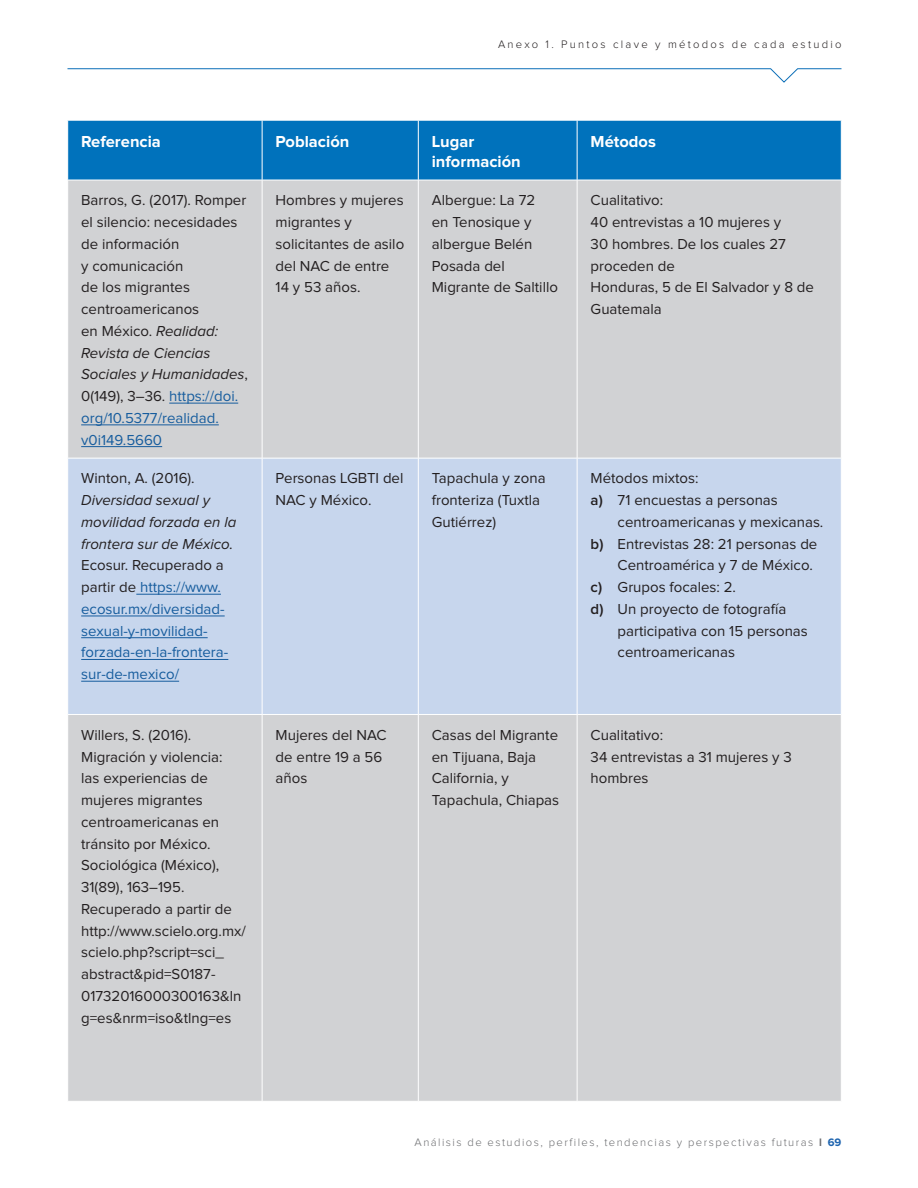
<style>
.page{position:relative;width:918px;height:1188px;background:#fff}
.page>*{position:absolute;margin:0;border:0;box-sizing:border-box;transform-origin:0 0}
.t1{font:700 16.5px/19.8px "Proxima Nova";color:#fff}
.t2{font:15px/21.8px "Proxima Nova";color:#231f20}
.t3{font:15px/21.8px "Proxima Nova";color:#175d9e}
.t4{font:italic 15px/21.8px "Proxima Nova";color:#231f20}
.t5{font:300 11.25px "Proxima Nova";letter-spacing:.13em;color:#6c6d70}
.t6{font:300 11.25px "Proxima Nova";letter-spacing:.2em;color:#231f20}
.s1{font-style:italic}
.s2{color:#175d9e}
.s3{color:#231f20}
.s4{font-weight:600}
.s5{font-weight:700}
.s6{font-weight:700;color:#1e64af}
</style>
<div class="page">
<svg style="left:67px;top:68px;width:775px;height:15px"></svg>
<div style="left:68px;top:121px;width:773px;height:59px;background:#0072bc"></div>
<div style="left:68px;top:181px;width:773px;height:920px;background:#d1d2d4"></div>
<div style="left:68px;top:459px;width:773px;height:255px;background:#c7d6ed"></div>
<hr style="left:262px;top:120px;width:1px;height:60px;background:#fff">
<hr style="left:418px;top:120px;width:1px;height:60px;background:#fff">
<hr style="left:577px;top:120px;width:1px;height:60px;background:#fff">
<hr style="left:262px;top:180px;width:1px;height:278px;background:#fff">
<hr style="left:418px;top:180px;width:1px;height:278px;background:#fff">
<hr style="left:577px;top:180px;width:1px;height:278px;background:#fff">
<hr style="left:68px;top:458px;width:194px;height:1px;background:#fff">
<hr style="left:262px;top:458px;width:156px;height:1px;background:#fff">
<hr style="left:418px;top:458px;width:159px;height:1px;background:#fff">
<hr style="left:577px;top:458px;width:265px;height:1px;background:#fff">
<hr style="left:262px;top:458px;width:1px;height:256px;background:#fff">
<hr style="left:418px;top:458px;width:1px;height:256px;background:#fff">
<hr style="left:577px;top:458px;width:1px;height:256px;background:#fff">
<hr style="left:68px;top:714px;width:194px;height:1px;background:#fff">
<hr style="left:262px;top:714px;width:156px;height:1px;background:#fff">
<hr style="left:262px;top:715px;width:1px;height:386px;background:#fff">
<hr style="left:418px;top:714px;width:159px;height:1px;background:#fff">
<hr style="left:418px;top:715px;width:1px;height:386px;background:#fff">
<hr style="left:577px;top:714px;width:265px;height:1px;background:#fff">
<hr style="left:577px;top:715px;width:1px;height:386px;background:#fff">
<hr style="left:169px;top:403px;width:69px;height:1px;background:#175d9e">
<hr style="left:81px;top:425px;width:138px;height:1px;background:#175d9e">
<hr style="left:81px;top:446px;width:81px;height:1px;background:#175d9e">
<hr style="left:136px;top:594px;width:85px;height:1px;background:#175d9e">
<hr style="left:81px;top:616px;width:144px;height:1px;background:#175d9e">
<hr style="left:81px;top:637px;width:127px;height:1px;background:#175d9e">
<hr style="left:81px;top:659px;width:147px;height:1px;background:#175d9e">
<hr style="left:81px;top:681px;width:98px;height:1px;background:#175d9e">
<p class="t6" style="left:498px;top:39px;width:345px">Anexo 1. Puntos clave y métodos de cada estudio</p>
<p class="t1" style="left:81px;top:132px;width:81px">Referencia</p>
<p class="t1" style="left:276px;top:132px;width:75px">Población</p>
<p class="t1" style="left:432px;top:132px;width:91px">Lugar información</p>
<p class="t1" style="left:591px;top:132px;width:67px">Métodos</p>
<p class="t2" style="left:81px;top:190px;width:168px">Barros, G. (2017). Romper el silencio: necesidades de información<br>y comunicación<br>de los migrantes centroamericanos<br>en México. <span class="s1">Realidad:<br>Revista de Ciencias<br>Sociales y Humanidades</span>,<br>0(149), 3–36. <span class="s2">https://doi. org/10.5377/realidad. v0i149.5660</span></p>
<p class="t2" style="left:276px;top:190px;width:130px">Hombres y mujeres migrantes y solicitantes de asilo del NAC de entre<br>14 y 53 años.</p>
<p class="t2" style="left:432px;top:190px;width:128px">Albergue: La 72<br>en Tenosique y albergue Belén<br>Posada del<br>Migrante de Saltillo</p>
<p class="t2" style="left:591px;top:190px;width:225px">Cualitativo:<br>40 entrevistas a 10 mujeres y<br>30 hombres. De los cuales 27 proceden de<br>Honduras, 5 de El Salvador y 8 de<br>Guatemala</p>
<p class="t2" style="left:81px;top:468px;width:115px">Winton, A. (2016).</p>
<p class="t4" style="left:81px;top:490px;width:157px">Diversidad sexual y movilidad forzada en la frontera sur de México.</p>
<p class="t3" style="left:81px;top:555px;width:149px"><span class="s3">Ecosur. Recuperado a partir de</span> https://www. ecosur.mx/diversidad&shy;sexual-y-movilidad&shy;forzada-en-la-frontera&shy;sur-de-mexico/</p>
<p class="t2" style="left:276px;top:468px;width:129px">Personas LGBTI del<br>NAC y México.</p>
<p class="t2" style="left:432px;top:468px;width:115px">Tapachula y zona fronteriza (Tuxtla<br>Gutiérrez)</p>
<p class="t2" style="left:591px;top:468px;width:109px">Métodos mixtos:</p>
<p class="t2" style="left:591px;top:490px;width:189px"><span class="s4">a)</span> 71 encuestas a personas</p>
<p class="t2" style="left:618px;top:512px;width:207px">centroamericanas y mexicanas.</p>
<p class="t2" style="left:591px;top:533px;width:228px"><span class="s4">b)</span> Entrevistas 28: 21 personas de</p>
<p class="t2" style="left:618px;top:555px;width:197px">Centroamérica y 7 de México.</p>
<p class="t2" style="left:591px;top:577px;width:147px"><span class="s4">c)</span> Grupos focales: 2.</p>
<p class="t2" style="left:591px;top:599px;width:197px"><span class="s4">d)</span> Un proyecto de fotografía</p>
<p class="t2" style="left:618px;top:620px;width:192px">participativa con 15 personas</p>
<p class="t2" style="left:618px;top:642px;width:119px">centroamericanas</p>
<p class="t2" style="left:81px;top:725px;width:166px">Willers, S. (2016).<br>Migración y violencia:<br>las experiencias de mujeres migrantes centroamericanas en tránsito por México.<br>Sociológica (México),<br>31(89), 163–195.<br>Recuperado a partir de http://www.scielo.org.mx/ scielo.php?script=sci_ abstract&amp;pid=S0187-<br>01732016000300163&amp;ln g=es&amp;nrm=iso&amp;tlng=es</p>
<p class="t2" style="left:276px;top:725px;width:112px">Mujeres del NAC de entre 19 a 56 años</p>
<p class="t2" style="left:432px;top:725px;width:129px">Casas del Migrante en Tijuana, Baja<br>California, y<br>Tapachula, Chiapas</p>
<p class="t2" style="left:591px;top:725px;width:203px">Cualitativo:<br>34 entrevistas a 31 mujeres y 3 hombres</p>
<p class="t5" style="left:415px;top:1137px;width:428px">Análisis de estudios, perfiles, tendencias y perspectivas futuras <span class="s5">l</span> <span class="s6">69</span></p>
</div>
